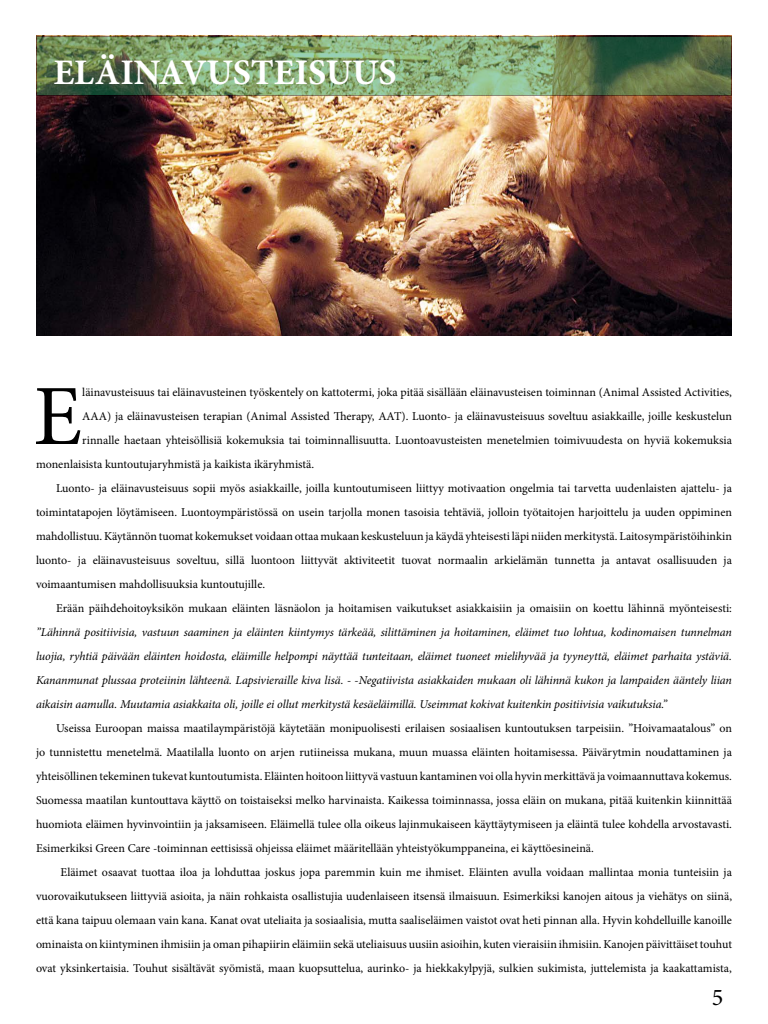
<style>
.page{position:relative;width:768px;height:1024px;background:#fff}
.page>*{position:absolute;margin:0;border:0;box-sizing:border-box;transform-origin:0 0}
.t1{font:85.8px "Minion Pro";color:#000}
.t2{font:700 36px "Minion Pro";color:#fff}
.t3{font:24px "Minion Pro";color:#000}
.t4{font:12px/24px "Minion Pro";letter-spacing:-.005em;color:#000;text-align:justify}
.t5{font:italic 12px/24px "Minion Pro";letter-spacing:-.01em;color:#000;text-align:justify}
.s1{font-style:normal}
</style>
<div class="page">
<img style="left:36px;top:96px;width:696px;height:240px">
<svg style="left:38px;top:38px;width:692px;height:56px;background:#729263"></svg>
<p class="t2" style="left:53px;top:47px;width:345px">ELÄINAVUSTEISUUS</p>
<p class="t1" style="left:34px;top:359px;width:50px">E</p>
<p class="t4" style="left:82px;top:380px;width:651px">läinavusteisuus tai eläinavusteinen työskentely on kattotermi, joka pitää sisällään eläinavusteisen toiminnan (Animal Assisted Activities,</p>
<p class="t4" style="left:82px;top:404px;width:651px">AAA) ja eläinavusteisen terapian (Animal Assisted Therapy, AAT). Luonto- ja eläinavusteisuus soveltuu asiakkaille, joille keskustelun</p>
<p class="t4" style="left:82px;top:428px;width:651px">rinnalle haetaan yhteisöllisiä kokemuksia tai toiminnallisuutta. Luontoavusteisten menetelmien toimivuudesta on hyviä kokemuksia</p>
<p class="t4" style="left:36px;top:452px;width:280px">monenlaisista kuntoutujaryhmistä ja kaikista ikäryhmistä.</p>
<p class="t4" style="left:36px;top:476px;width:698px;text-indent:20px">Luonto- ja eläinavusteisuus sopii myös asiakkaille, joilla kuntoutumiseen liittyy motivaation ongelmia tai tarvetta uudenlaisten ajattelu- ja toimintatapojen löytämiseen. Luontoympäristössä on usein tarjolla monen tasoisia tehtäviä, jolloin työtaitojen harjoittelu ja uuden oppiminen mahdollistuu. Käytännön tuomat kokemukset voidaan ottaa mukaan keskusteluun ja käydä yhteisesti läpi niiden merkitystä. Laitosympäristöihinkin luonto- ja eläinavusteisuus soveltuu, sillä luontoon liittyvät aktiviteetit tuovat normaalin arkielämän tunnetta ja antavat osallisuuden ja voimaantumisen mahdollisuuksia kuntoutujille.</p>
<p class="t5" style="left:36px;top:596px;width:698px;text-indent:20px"><span class="s1">Erään päihdehoitoyksikön mukaan eläinten läsnäolon ja hoitamisen vaikutukset asiakkaisiin ja omaisiin on koettu lähinnä myönteisesti: </span>”Lähinnä positiivisia, vastuun saaminen ja eläinten kiintymys tärkeää, silittäminen ja hoitaminen, eläimet tuo lohtua, kodinomaisen tunnelman luojia, ryhtiä päivään eläinten hoidosta, eläimille helpompi näyttää tunteitaan, eläimet tuoneet mielihyvää ja tyyneyttä, eläimet parhaita ystäviä.<br>Kananmunat plussaa proteiinin lähteenä. Lapsivieraille kiva lisä. - -Negatiivista asiakkaiden mukaan oli lähinnä kukon ja lampaiden ääntely liian aikaisin aamulla. Muutamia asiakkaita oli, joille ei ollut merkitystä kesäeläimillä. Useimmat kokivat kuitenkin positiivisia vaikutuksia.”</p>
<p class="t4" style="left:36px;top:716px;width:698px;text-indent:20px">Useissa Euroopan maissa maatilaympäristöjä käytetään monipuolisesti erilaisen sosiaalisen kuntoutuksen tarpeisiin. ”Hoivamaatalous” on jo tunnistettu menetelmä. Maatilalla luonto on arjen rutiineissa mukana, muun muassa eläinten hoitamisessa. Päivärytmin noudattaminen ja yhteisöllinen tekeminen tukevat kuntoutumista. Eläinten hoitoon liittyvä vastuun kantaminen voi olla hyvin merkittävä ja voimaannuttava kokemus.<br>Suomessa maatilan kuntouttava käyttö on toistaiseksi melko harvinaista. Kaikessa toiminnassa, jossa eläin on mukana, pitää kuitenkin kiinnittää huomiota eläimen hyvinvointiin ja jaksamiseen. Eläimellä tulee olla oikeus lajinmukaiseen käyttäytymiseen ja eläintä tulee kohdella arvostavasti.<br>Esimerkiksi Green Care -toiminnan eettisissä ohjeissa eläimet määritellään yhteistyökumppaneina, ei käyttöesineinä.</p>
<p class="t4" style="left:36px;top:860px;width:698px;text-indent:25px">Eläimet osaavat tuottaa iloa ja lohduttaa joskus jopa paremmin kuin me ihmiset. Eläinten avulla voidaan mallintaa monia tunteisiin ja vuorovaikutukseen liittyviä asioita, ja näin rohkaista osallistujia uudenlaiseen itsensä ilmaisuun. Esimerkiksi kanojen aitous ja viehätys on siinä, että kana taipuu olemaan vain kana. Kanat ovat uteliaita ja sosiaalisia, mutta saaliseläimen vaistot ovat heti pinnan alla. Hyvin kohdelluille kanoille ominaista on kiintyminen ihmisiin ja oman pihapiirin eläimiin sekä uteliaisuus uusiin asioihin, kuten vieraisiin ihmisiin. Kanojen päivittäiset touhut ovat yksinkertaisia. Touhut sisältävät syömistä, maan kuopsuttelua, aurinko- ja hiekkakylpyjä, sulkien sukimista, juttelemista ja kaakattamista,</p>
<p class="t3" style="left:712px;top:982px;width:13px">5</p>
</div>
